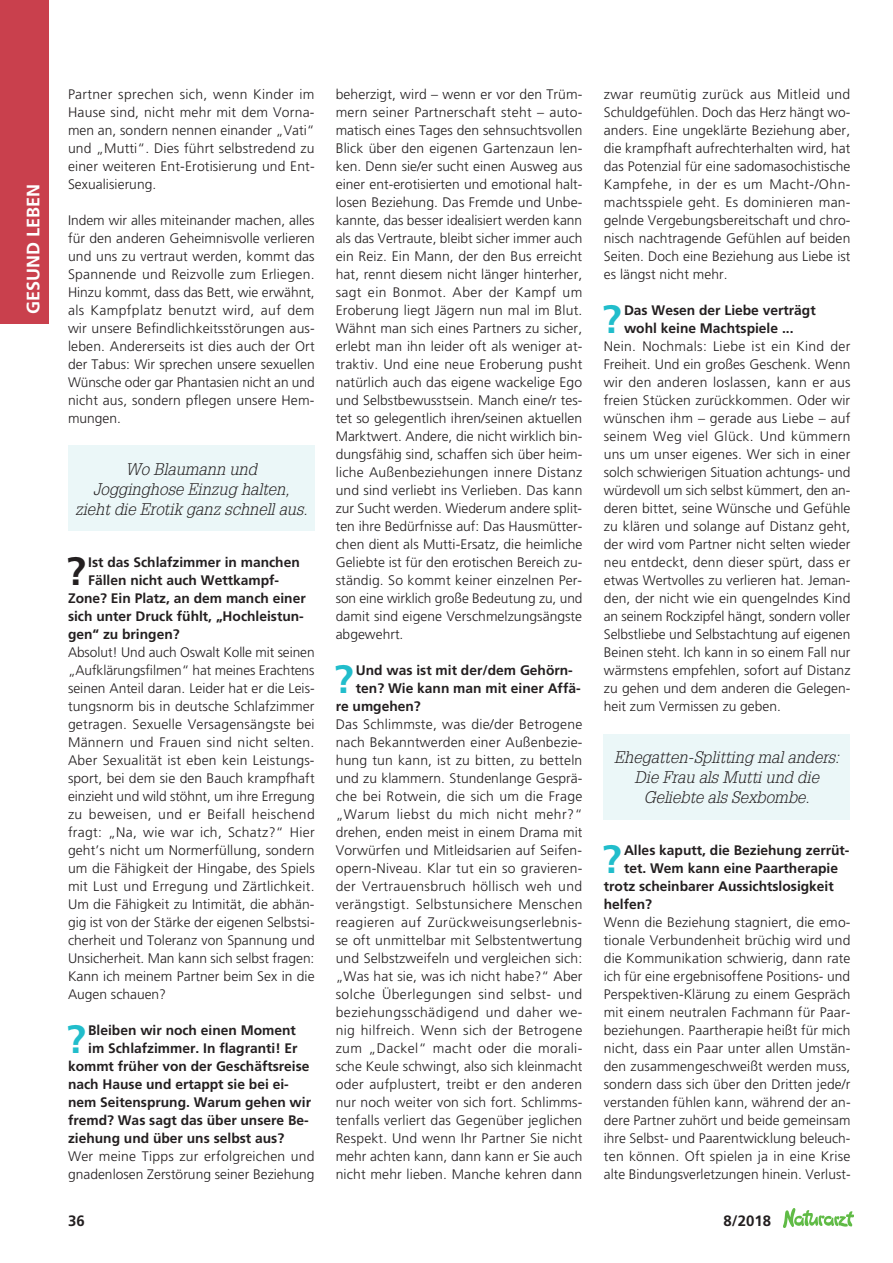
<style>
.page{position:relative;width:893px;height:1263px;background:#fff}
.page>*{position:absolute;margin:0;border:0;box-sizing:border-box;transform-origin:0 0}
.t1{font:700 39.6px "Frutiger";color:#21bdcb}
.t2{font:700 39.6px "Frutiger";color:#231f20}
.t3{font:700 18px "Frutiger";color:#fff}
.t4{font:italic 300 16.5px/19.8px "Glypha";color:#231f20;text-align:center}
.t5{font:700 15px "Frutiger";color:#231f20}
.t6{font:300 13.8px/18px "Frutiger";letter-spacing:.005em;color:#231f20;text-align:justify}
.t7{font:700 13.8px/18px "Frutiger";color:#231f20}
</style>
<div class="page">
<div style="left:0;top:0;width:48px;height:323px;background:#c9404d"></div>
<img style="left:783px;top:1208px;width:70px;height:19px">
<div style="left:68px;top:446px;width:247px;height:85px;background:#ebf7f8"></div>
<div style="left:603px;top:734px;width:247px;height:85px;background:#ebf7f8"></div>
<h2 class="t3" style="left:23px;top:314px;width:132px;rotate:-90deg">GESUND LEBEN</h2>
<p class="t6" style="left:68px;top:85px;width:248px">Partner sprechen sich, wenn Kinder im Hause sind, nicht mehr mit dem Vorna&shy;men an, sondern nennen einander „Vati“ und „Mutti“. Dies führt selbstredend zu einer weiteren Ent-Erotisierung und Ent-Sexualisierung.</p>
<p class="t6" style="left:68px;top:211px;width:248px">Indem wir alles miteinander machen, alles für den anderen Geheimnisvolle verlieren und uns zu vertraut werden, kommt das Spannende und Reizvolle zum Erliegen.<br>Hinzu kommt, dass das Bett, wie erwähnt, als Kampfplatz benutzt wird, auf dem wir unsere Befindlichkeitsstörungen aus&shy;leben. Andererseits ist dies auch der Ort der Tabus: Wir sprechen unsere sexuellen Wünsche oder gar Phantasien nicht an und nicht aus, sondern pflegen unsere Hem&shy;mungen.</p>
<p class="t4" style="left:75px;top:459px;width:234px">Wo Blaumann und<br>Jogginghose Einzug halten, zieht die Erotik ganz schnell aus.</p>
<h1 class="t2" style="left:66px;top:548px;width:21px">?</h1>
<p class="t7" style="left:88px;top:553px;width:213px">Ist das Schlafzimmer in manchen</p>
<p class="t7" style="left:88px;top:571px;width:192px">Fällen nicht auch Wettkampf-</p>
<p class="t7" style="left:68px;top:589px;width:239px">Zone? Ein Platz, an dem manch einer</p>
<p class="t7" style="left:68px;top:607px;width:237px">sich unter Druck fühlt, „Hochleistun-</p>
<p class="t7" style="left:68px;top:625px;width:113px">gen“ zu bringen?</p>
<p class="t6" style="left:68px;top:643px;width:248px">Absolut! Und auch Oswalt Kolle mit seinen „Aufklärungsfilmen“ hat meines Erachtens seinen Anteil daran. Leider hat er die Leis&shy;tungsnorm bis in deutsche Schlafzimmer getragen. Sexuelle Versagensängste bei Männern und Frauen sind nicht selten.<br>Aber Sexualität ist eben kein Leistungs&shy;sport, bei dem sie den Bauch krampfhaft einzieht und wild stöhnt, um ihre Erregung zu beweisen, und er Beifall heischend fragt: „Na, wie war ich, Schatz?“ Hier geht’s nicht um Normerfüllung, sondern um die Fähigkeit der Hingabe, des Spiels mit Lust und Erregung und Zärtlichkeit.<br>Um die Fähigkeit zu Intimität, die abhän&shy;gig ist von der Stärke der eigenen Selbstsi&shy;cherheit und Toleranz von Spannung und Unsicherheit. Man kann sich selbst fragen:<br>Kann ich meinem Partner beim Sex in die Augen schauen?</p>
<h1 class="t1" style="left:66px;top:1016px;width:21px">?</h1>
<p class="t7" style="left:88px;top:1021px;width:209px">Bleiben wir noch einen Moment</p>
<p class="t7" style="left:88px;top:1039px;width:211px">im Schlafzimmer. In flagranti! Er</p>
<p class="t7" style="left:68px;top:1057px;width:243px">kommt früher von der Geschäftsreise</p>
<p class="t7" style="left:68px;top:1075px;width:222px">nach Hause und ertappt sie bei ei-</p>
<p class="t7" style="left:68px;top:1093px;width:245px">nem Seitensprung. Warum gehen wir</p>
<p class="t7" style="left:68px;top:1111px;width:242px">fremd? Was sagt das über unsere Be-</p>
<p class="t7" style="left:68px;top:1129px;width:218px">ziehung und über uns selbst aus?</p>
<p class="t6" style="left:68px;top:1147px;width:248px">Wer meine Tipps zur erfolgreichen und gnadenlosen Zerstörung seiner Beziehung</p>
<p class="t6" style="left:336px;top:85px;width:248px">beherzigt, wird – wenn er vor den Trüm&shy;mern seiner Partnerschaft steht – auto&shy;matisch eines Tages den sehnsuchtsvollen Blick über den eigenen Gartenzaun len&shy;ken. Denn sie/er sucht einen Ausweg aus einer ent-erotisierten und emotional halt&shy;losen Beziehung. Das Fremde und Unbe&shy;kannte, das besser idealisiert werden kann als das Vertraute, bleibt sicher immer auch ein Reiz. Ein Mann, der den Bus erreicht hat, rennt diesem nicht länger hinterher, sagt ein Bonmot. Aber der Kampf um Eroberung liegt Jägern nun mal im Blut.<br>Wähnt man sich eines Partners zu sicher, erlebt man ihn leider oft als weniger at&shy;traktiv. Und eine neue Eroberung pusht natürlich auch das eigene wackelige Ego und Selbstbewusstsein. Manch eine/r tes&shy;tet so gelegentlich ihren/seinen aktuellen Marktwert. Andere, die nicht wirklich bin&shy;dungsfähig sind, schaffen sich über heim&shy;liche Außenbeziehungen innere Distanz und sind verliebt ins Verlieben. Das kann zur Sucht werden. Wiederum andere split&shy;ten ihre Bedürfnisse auf: Das Hausmütter&shy;chen dient als Mutti-Ersatz, die heimliche Geliebte ist für den erotischen Bereich zu&shy;ständig. So kommt keiner einzelnen Per&shy;son eine wirklich große Bedeutung zu, und damit sind eigene Verschmelzungsängste abgewehrt.</p>
<h1 class="t1" style="left:334px;top:656px;width:21px">?</h1>
<p class="t7" style="left:356px;top:661px;width:218px">Und was ist mit der/dem Gehörn-</p>
<p class="t7" style="left:356px;top:679px;width:226px">ten? Wie kann man mit einer Affä-</p>
<p class="t7" style="left:336px;top:697px;width:87px">re umgehen?</p>
<p class="t6" style="left:336px;top:715px;width:248px">Das Schlimmste, was die/der Betrogene nach Bekanntwerden einer Außenbezie&shy;hung tun kann, ist zu bitten, zu betteln und zu klammern. Stundenlange Gesprä&shy;che bei Rotwein, die sich um die Frage „Warum liebst du mich nicht mehr?“ drehen, enden meist in einem Drama mit Vorwürfen und Mitleidsarien auf Seifen&shy;opern-Niveau. Klar tut ein so gravieren&shy;der Vertrauensbruch höllisch weh und verängstigt. Selbstunsichere Menschen reagieren auf Zurückweisungserlebnis&shy;se oft unmittelbar mit Selbstentwertung und Selbstzweifeln und vergleichen sich: „Was hat sie, was ich nicht habe?“ Aber solche Überlegungen sind selbst- und beziehungsschädigend und daher we&shy;nig hilfreich. Wenn sich der Betrogene zum „Dackel“ macht oder die morali&shy;sche Keule schwingt, also sich kleinmacht oder aufplustert, treibt er den anderen nur noch weiter von sich fort. Schlimms&shy;tenfalls verliert das Gegenüber jeglichen Respekt. Und wenn Ihr Partner Sie nicht mehr achten kann, dann kann er Sie auch nicht mehr lieben. Manche kehren dann</p>
<p class="t6" style="left:604px;top:85px;width:248px">zwar reumütig zurück aus Mitleid und Schuldgefühlen. Doch das Herz hängt wo&shy;anders. Eine ungeklärte Beziehung aber, die krampfhaft aufrechterhalten wird, hat das Potenzial für eine sadomasochistische Kampfehe, in der es um Macht-/Ohn&shy;machtsspiele geht. Es dominieren man&shy;gelnde Vergebungsbereitschaft und chro&shy;nisch nachtragende Gefühlen auf beiden Seiten. Doch eine Beziehung aus Liebe ist es längst nicht mehr.</p>
<h1 class="t1" style="left:602px;top:296px;width:21px">?</h1>
<p class="t7" style="left:624px;top:301px;width:193px">Das Wesen der Liebe verträgt wohl keine Machtspiele ...</p>
<p class="t6" style="left:604px;top:337px;width:248px">Nein. Nochmals: Liebe ist ein Kind der Freiheit. Und ein großes Geschenk. Wenn wir den anderen loslassen, kann er aus freien Stücken zurückkommen. Oder wir wünschen ihm – gerade aus Liebe – auf seinem Weg viel Glück. Und kümmern uns um unser eigenes. Wer sich in einer solch schwierigen Situation achtungs- und würdevoll um sich selbst kümmert, den an&shy;deren bittet, seine Wünsche und Gefühle zu klären und solange auf Distanz geht, der wird vom Partner nicht selten wieder neu entdeckt, denn dieser spürt, dass er etwas Wertvolles zu verlieren hat. Jeman&shy;den, der nicht wie ein quengelndes Kind an seinem Rockzipfel hängt, sondern voller Selbstliebe und Selbstachtung auf eigenen Beinen steht. Ich kann in so einem Fall nur wärmstens empfehlen, sofort auf Distanz zu gehen und dem anderen die Gelegen&shy;heit zum Vermissen zu geben.</p>
<p class="t4" style="left:614px;top:747px;width:227px">Ehegatten-Splitting mal anders:<br>Die Frau als Mutti und die<br>Geliebte als Sexbombe.</p>
<h1 class="t1" style="left:602px;top:836px;width:21px">?</h1>
<p class="t7" style="left:624px;top:841px;width:227px">Alles kaputt, die Beziehung zerrüt-</p>
<p class="t7" style="left:624px;top:859px;width:215px">tet. Wem kann eine Paartherapie</p>
<p class="t7" style="left:604px;top:877px;width:232px">trotz scheinbarer Aussichtslosigkeit</p>
<p class="t7" style="left:604px;top:895px;width:50px">helfen?</p>
<p class="t6" style="left:604px;top:913px;width:248px">Wenn die Beziehung stagniert, die emo&shy;tionale Verbundenheit brüchig wird und die Kommunikation schwierig, dann rate ich für eine ergebnisoffene Positions- und Perspektiven-Klärung zu einem Gespräch mit einem neutralen Fachmann für Paar&shy;beziehungen. Paartherapie heißt für mich nicht, dass ein Paar unter allen Umstän&shy;den zusammengeschweißt werden muss, sondern dass sich über den Dritten jede/r verstanden fühlen kann, während der an&shy;dere Partner zuhört und beide gemeinsam ihre Selbst- und Paarentwicklung beleuch&shy;ten können. Oft spielen ja in eine Krise alte Bindungsverletzungen hinein. Verlust-</p>
<p class="t5" style="left:68px;top:1212px;width:18px">36</p>
<p class="t5" style="left:723px;top:1212px;width:49px">8/2018</p>
</div>
